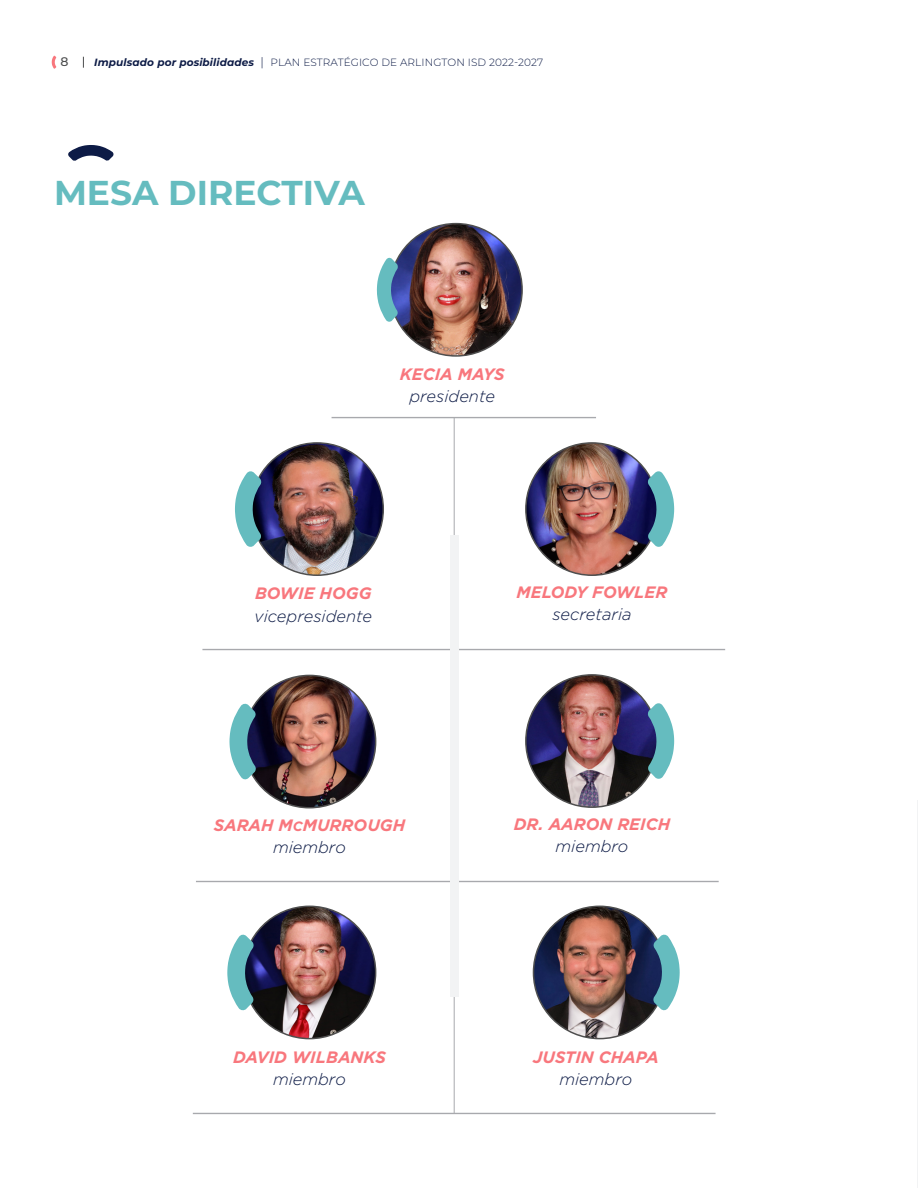
<style>
.page{position:relative;width:918px;height:1188px;background:#fff}
.page>*{position:absolute;margin:0;border:0;box-sizing:border-box;transform-origin:0 0}
.Paragraph_Style_9pt{font:700 34.5px "Montserrat";color:#65bcbf}
.t1{font:italic 700 16.5px "Gotham";color:#f8777d}
.Paragraph_Style_9pt-2{font:italic 300 16.5px "Gotham";color:#0d1b46}
.t2{font:500 12.45px "Montserrat";color:#4b4c4d}
.t3{font:300 10.5px "Montserrat";letter-spacing:.01em;color:#0d1b46}
.s1{font-weight:700;font-style:italic}
.s2{font-size:12px}
.s3{font-size:13.5px}
</style>
<div class="page">
<hr style="left:196px;top:881px;width:523px;height:1px;background:#a8a9ad">
<hr style="left:193px;top:1113px;width:523px;height:1px;background:#a8a9ad">
<hr style="left:202px;top:649px;width:523px;height:1px;background:#a8a9ad">
<hr style="left:332px;top:417px;width:264px;height:1px;background:#a8a9ad">
<img style="left:390px;top:224px;width:132px;height:132px;border-radius:66px">
<svg style="left:377px;top:257px;width:21px;height:65px"></svg>
<img style="left:251px;top:443px;width:132px;height:132px;border-radius:66px">
<svg style="left:235px;top:471px;width:27px;height:76px"></svg>
<img style="left:243px;top:906px;width:133px;height:133px;border-radius:66px">
<svg style="left:227px;top:934px;width:27px;height:77px"></svg>
<img style="left:533px;top:906px;width:133px;height:133px;border-radius:66px">
<svg style="left:653px;top:934px;width:27px;height:77px"></svg>
<img style="left:526px;top:443px;width:132px;height:132px;border-radius:66px">
<svg style="left:647px;top:471px;width:27px;height:76px"></svg>
<img style="left:526px;top:675px;width:132px;height:132px;border-radius:66px">
<svg style="left:647px;top:703px;width:27px;height:76px"></svg>
<hr style="left:454px;top:418px;width:1px;height:695px;background:#a8a9ad">
<div style="left:450px;top:535px;width:9px;height:461px;background:#f2f3f4"></div>
<img style="left:243px;top:675px;width:133px;height:133px;border-radius:66px">
<svg style="left:230px;top:703px;width:26px;height:77px"></svg>
<hr style="left:917px;top:801px;width:1px;height:387px;background:#f2f3f4">
<svg style="left:68px;top:145px;width:46px;height:16px"></svg>
<svg style="left:52px;top:56px;width:4px;height:13px"></svg>
<p class="t2" style="left:60px;top:53px;width:10px">8</p>
<p class="t3" style="left:94px;top:55px;width:450px"><span class="s1">Impulsado por posibilidades</span> <span class="s2">|</span> PLAN ESTRATÉGICO DE ARLINGTON ISD 2022-2027</p>
<p class="Paragraph_Style_9pt" style="left:54px;top:168px;width:312px">MESA DIRECTIVA</p>
<p class="t1" style="left:400px;top:363px;width:106px">KECIA MAYS</p>
<p class="Paragraph_Style_9pt-2" style="left:409px;top:386px;width:87px">presidente</p>
<p class="t1" style="left:255px;top:583px;width:118px">BOWIE HOGG</p>
<p class="Paragraph_Style_9pt-2" style="left:255px;top:605px;width:119px">vicepresidente</p>
<p class="t1" style="left:516px;top:582px;width:153px">MELODY FOWLER</p>
<p class="Paragraph_Style_9pt-2" style="left:552px;top:604px;width:81px">secretaria</p>
<p class="t1" style="left:214px;top:814px;width:193px">SARAH M<span class="s3">C</span>MURROUGH</p>
<p class="Paragraph_Style_9pt-2" style="left:273px;top:837px;width:74px">miembro</p>
<p class="t1" style="left:514px;top:814px;width:158px">DR. AARON REICH</p>
<p class="Paragraph_Style_9pt-2" style="left:556px;top:836px;width:74px">miembro</p>
<p class="t1" style="left:233px;top:1046px;width:154px">DAVID WILBANKS</p>
<p class="Paragraph_Style_9pt-2" style="left:273px;top:1069px;width:74px">miembro</p>
<p class="t1" style="left:533px;top:1046px;width:127px">JUSTIN CHAPA</p>
<p class="Paragraph_Style_9pt-2" style="left:559px;top:1069px;width:74px">miembro</p>
</div>
